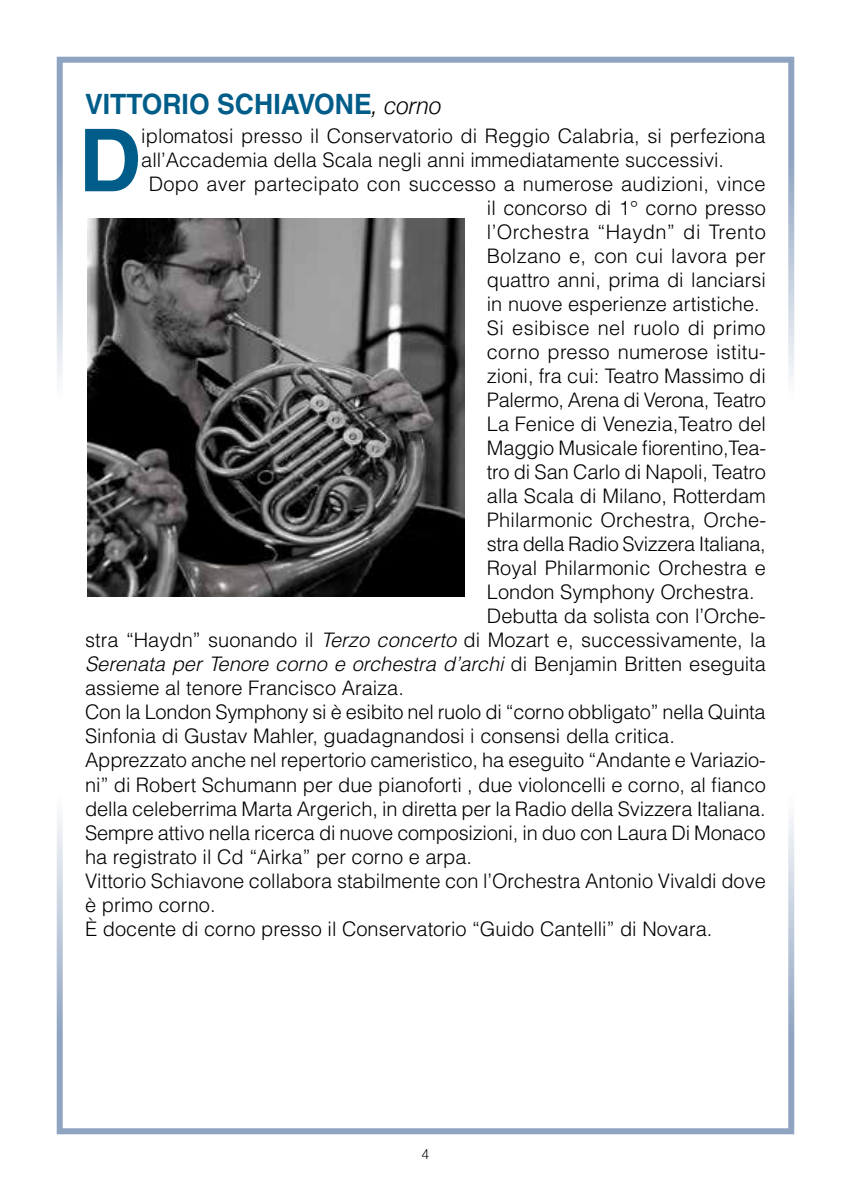
<style>
.page{position:relative;width:851px;height:1191px;background:#fff}
.page>*{position:absolute;margin:0;border:0;box-sizing:border-box;transform-origin:0 0}
.t1{font:700 86.8px "Helvetica LT Std";color:#005d89}
.t2{font:700 28px "Helvetica LT Std";color:#005d89;scale:.95 1}
.t3{font:300 20px "Helvetica LT Std";color:#000}
.t4{font:italic 300 20px "Helvetica LT Std";color:#000}
.t5{font:300 20px "Helvetica LT Std";letter-spacing:-.02em;color:#000}
.t6{font:300 20px "Helvetica LT Std";letter-spacing:.025em;color:#000}
.t7{font:300 20px "Helvetica LT Std";letter-spacing:.02em;color:#000}
.t8{font:300 14px "Helvetica Neue";color:#000;scale:.95 1}
.s1{font-family:"Helvetica Neue";font-weight:300;font-style:italic;font-size:24px;color:#000}
.s2{font-style:italic}
.s3{font-style:normal}
</style>
<div class="page">
<div style="left:57px;top:792px;width:737px;height:342px;border:6px solid #8fa4c1"></div>
<div style="left:57px;top:57px;width:737px;height:345px;border:6px solid #8fa4c1"></div>
<img style="left:88px;top:218px;width:376px;height:378px">
<h2 class="t2" style="left:85px;top:87px;width:377px">VITTORIO SCHIAVONE<span class="s1">, corno</span></h2>
<h1 class="t1" style="left:78px;top:108px;width:64px">D</h1>
<p class="t3" style="left:141px;top:124px;width:626px">iplomatosi presso il Conservatorio di Reggio Calabria, si perfeziona</p>
<p class="t3" style="left:141px;top:148px;width:584px">all’Accademia della Scala negli anni immediatamente successivi.</p>
<p class="t3" style="left:149px;top:172px;width:618px">Dopo aver partecipato con successo a numerose audizioni, vince</p>
<p class="t3" style="left:487px;top:196px;width:280px">il concorso di 1° corno presso</p>
<p class="t6" style="left:487px;top:220px;width:280px">l’Orchestra “Haydn” di Trento</p>
<p class="t3" style="left:487px;top:244px;width:280px">Bolzano e, con cui lavora per</p>
<p class="t3" style="left:487px;top:268px;width:280px">quattro anni, prima di lanciarsi</p>
<p class="t3" style="left:487px;top:292px;width:274px">in nuove esperienze artistiche.</p>
<p class="t7" style="left:487px;top:316px;width:280px">Si esibisce nel ruolo di primo</p>
<p class="t3" style="left:487px;top:340px;width:280px">corno presso numerose istitu-</p>
<p class="t3" style="left:487px;top:364px;width:280px">zioni, fra cui: Teatro Massimo di</p>
<p class="t3" style="left:487px;top:388px;width:280px">Palermo, Arena di Verona, Teatro</p>
<p class="t3" style="left:487px;top:412px;width:280px">La Fenice di Venezia,Teatro del</p>
<p class="t3" style="left:487px;top:436px;width:280px">Maggio Musicale fiorentino,Tea-</p>
<p class="t3" style="left:487px;top:460px;width:280px">tro di San Carlo di Napoli, Teatro</p>
<p class="t3" style="left:487px;top:484px;width:280px">alla Scala di Milano, Rotterdam</p>
<p class="t3" style="left:487px;top:508px;width:280px">Philarmonic Orchestra, Orche-</p>
<p class="t5" style="left:487px;top:532px;width:280px">stra della Radio Svizzera Italiana,</p>
<p class="t3" style="left:487px;top:556px;width:280px">Royal Philarmonic Orchestra e</p>
<p class="t3" style="left:487px;top:580px;width:269px">London Symphony Orchestra.</p>
<p class="t3" style="left:487px;top:604px;width:280px">Debutta da solista con l’Orche-</p>
<p class="t3" style="left:85px;top:628px;width:682px">stra “Haydn” suonando il <span class="s2">Terzo concerto</span> di Mozart e, successivamente, la</p>
<p class="t4" style="left:85px;top:652px;width:682px">Serenata per Tenore corno e orchestra d’archi <span class="s3">di Benjamin Britten eseguita</span></p>
<p class="t3" style="left:85px;top:676px;width:320px">assieme al tenore Francisco Araiza.</p>
<p class="t3" style="left:85px;top:700px;width:682px">Con la London Symphony si è esibito nel ruolo di “corno obbligato” nella Quinta</p>
<p class="t3" style="left:85px;top:724px;width:591px">Sinfonia di Gustav Mahler, guadagnandosi i consensi della critica.</p>
<p class="t3" style="left:85px;top:748px;width:682px">Apprezzato anche nel repertorio cameristico, ha eseguito “Andante e Variazio-</p>
<p class="t3" style="left:85px;top:772px;width:682px">ni” di Robert Schumann per due pianoforti , due violoncelli e corno, al fianco</p>
<p class="t3" style="left:85px;top:796px;width:682px">della celeberrima Marta Argerich, in diretta per la Radio della Svizzera Italiana.</p>
<p class="t3" style="left:85px;top:820px;width:682px">Sempre attivo nella ricerca di nuove composizioni, in duo con Laura Di Monaco</p>
<p class="t3" style="left:85px;top:844px;width:388px">ha registrato il Cd “Airka” per corno e arpa.</p>
<p class="t3" style="left:85px;top:868px;width:682px">Vittorio Schiavone collabora stabilmente con l’Orchestra Antonio Vivaldi dove</p>
<p class="t3" style="left:85px;top:892px;width:132px">è primo corno.</p>
<p class="t3" style="left:85px;top:916px;width:628px">È docente di corno presso il Conservatorio “Guido Cantelli” di Novara.</p>
<p class="t8" style="left:421px;top:1142px;width:9px">4</p>
</div>
